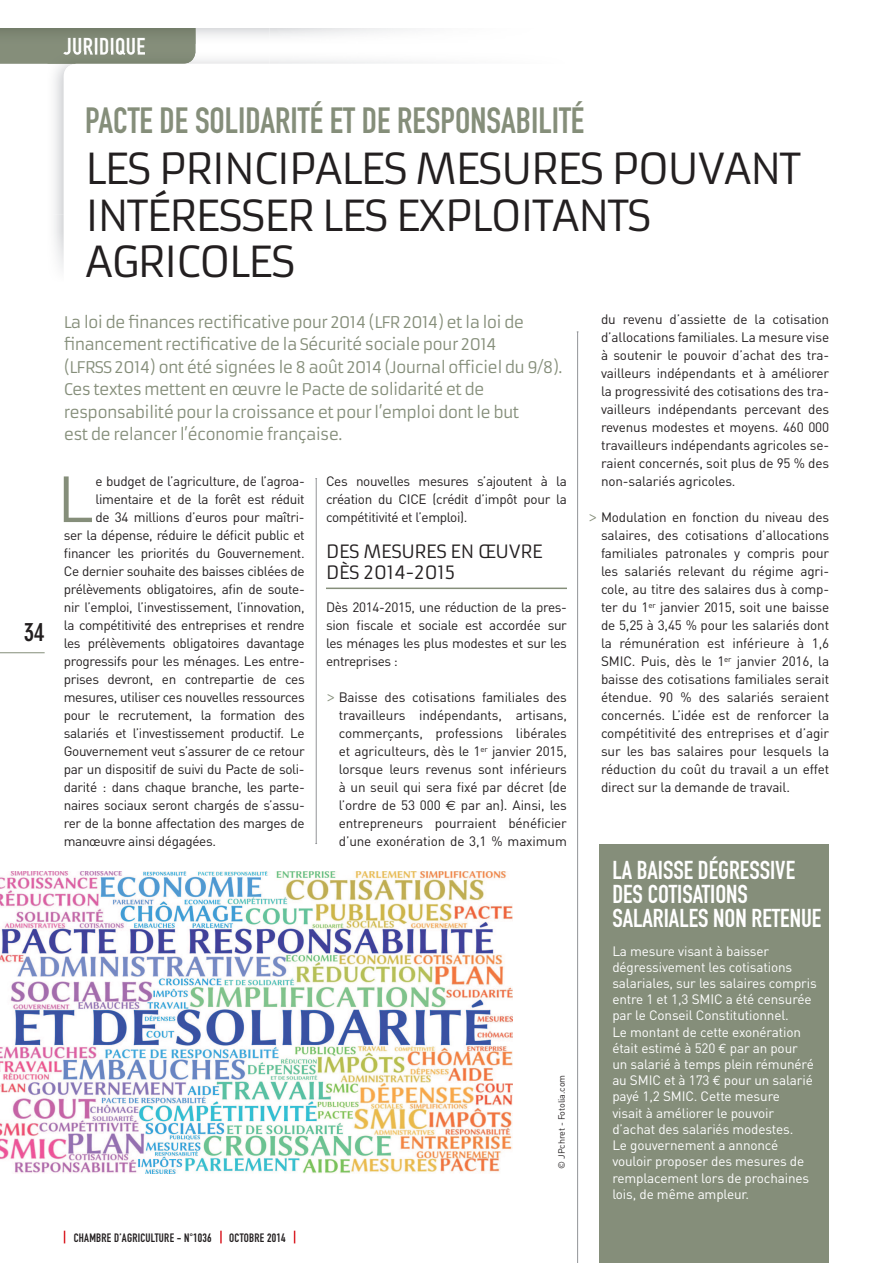
<style>
.page{position:relative;width:893px;height:1263px;background:#fff}
.page>*{position:absolute;margin:0;border:0;box-sizing:border-box;transform-origin:0 0}
.t1{font:64.05px "DIN";color:#858e7a}
.t2{font:42px/46.5px "Armata";letter-spacing:-.04em;color:#231f20}
.t3{font:36px "DIN Engschrift";color:#858e7a}
.t4{font:25.5px/24px "DIN Engschrift";color:#fff}
.t5{font:700 condensed 25.5px "DIN Neuzeit Grotesk";color:#231f20}
.t6{font:24px "DIN Engschrift";letter-spacing:.02em;color:#fff}
.t7{font:18px/21px "Armata";letter-spacing:-.02em;color:#231f20}
.t8{font:15.75px/22.5px "Armata";letter-spacing:-.05em;color:#858e7a}
.t9{font:13.5px/18px "DIN";letter-spacing:-.025em;color:#231f20;text-align:justify}
.t10{font:13.5px/16.2px "DIN";letter-spacing:-.01em;color:#fff}
.t11{font:12px "DIN Engschrift";letter-spacing:.02em;color:#231f20}
.t12{font:9px "DIN";letter-spacing:-.01em;color:#231f20}
.s1{font-family:"Armata";color:#858e7a}
.s2{font-family:"Euro Sans"}
.s3{font-family:"Euro Mono"}
</style>
<div class="page">
<svg style="left:64px;top:1231px;width:1px;height:12px"></svg>
<svg style="left:220px;top:1231px;width:2px;height:12px"></svg>
<svg style="left:294px;top:1231px;width:1px;height:12px"></svg>
<hr style="left:0;top:652px;width:45px;height:1px;background:#858e7a">
<div style="left:0;top:44px;width:196px;height:20px;background:#858e7a"></div>
<img style="left:0;top:28px;width:196px;height:16px">
<img style="left:63px;top:37px;width:82px;height:7px">
<img style="left:54px;top:59px;width:369px;height:156px">
<img style="left:47px;top:52px;width:149px;height:12px">
<img style="left:63px;top:52px;width:82px;height:3px">
<div style="left:64px;top:64px;width:546px;height:351px;background:#fff;border-radius:13px"></div>
<hr style="left:326px;top:588px;width:241px;height:1px;background:#858e7a">
<img style="left:0;top:871px;width:512px;height:302px">
<hr style="left:316px;top:479px;width:1px;height:364px;background:#939598">
<hr style="left:577px;top:332px;width:1px;height:931px;background:#939598">
<div style="left:600px;top:844px;width:229px;height:419px;background:#858e7a"></div>
<h3 class="t5" style="left:24px;top:617px;width:22px">34</h3>
<h3 class="t6" style="left:64px;top:32px;width:83px">JURIDIQUE</h3>
<h3 class="t3" style="left:85px;top:100px;width:501px">PACTE DE SOLIDARITÉ ET DE RESPONSABILITÉ</h3>
<h2 class="t2" style="left:85px;top:146px;width:717px">LES PRINCIPALES MESURES POUVANT<br>INTÉRESSER LES EXPLOITANTS<br>AGRICOLES</h2>
<p class="t8" style="left:64px;top:311px;width:500px">La loi de finances rectificative pour 2014 (LFR 2014) et la loi de financement rectificative de la Sécurité sociale pour 2014<br>(LFRSS 2014) ont été signées le 8 août 2014 (Journal officiel du 9/8).<br>Ces textes mettent en œuvre le Pacte de solidarité et de responsabilité pour la croissance et pour l’emploi dont le but<br>est de relancer l’économie française.</p>
<h1 class="t1" style="left:57px;top:459px;width:38px">L</h1>
<p class="t9" style="left:95px;top:472px;width:211px">e budget de l’agriculture, de l’agroa-</p>
<p class="t9" style="left:95px;top:490px;width:211px">limentaire et de la forêt est réduit</p>
<p class="t9" style="left:95px;top:508px;width:211px">de 34 millions d’euros pour maîtri-</p>
<p class="t9" style="left:64px;top:526px;width:242px">ser la dépense, réduire le déficit public et</p>
<p class="t9" style="left:64px;top:544px;width:242px">financer les priorités du Gouvernement.</p>
<p class="t9" style="left:64px;top:562px;width:242px">Ce dernier souhaite des baisses ciblées de</p>
<p class="t9" style="left:64px;top:580px;width:242px">prélèvements obligatoires, afin de soute-</p>
<p class="t9" style="left:64px;top:598px;width:242px">nir l’emploi, l’investissement, l’innovation,</p>
<p class="t9" style="left:64px;top:616px;width:242px">la compétitivité des entreprises et rendre</p>
<p class="t9" style="left:64px;top:634px;width:242px">les prélèvements obligatoires davantage</p>
<p class="t9" style="left:64px;top:652px;width:242px">progressifs pour les ménages. Les entre-</p>
<p class="t9" style="left:64px;top:670px;width:242px">prises devront, en contrepartie de ces</p>
<p class="t9" style="left:64px;top:688px;width:242px">mesures, utiliser ces nouvelles ressources</p>
<p class="t9" style="left:64px;top:706px;width:242px">pour le recrutement, la formation des</p>
<p class="t9" style="left:64px;top:724px;width:242px">salariés et l’investissement productif. Le</p>
<p class="t9" style="left:64px;top:742px;width:242px">Gouvernement veut s’assurer de ce retour</p>
<p class="t9" style="left:64px;top:760px;width:242px">par un dispositif de suivi du Pacte de soli-</p>
<p class="t9" style="left:64px;top:778px;width:242px">darité : dans chaque branche, les parte-</p>
<p class="t9" style="left:64px;top:796px;width:242px">naires sociaux seront chargés de s’assu-</p>
<p class="t9" style="left:64px;top:814px;width:242px">rer de la bonne affectation des marges de</p>
<p class="t9" style="left:64px;top:832px;width:154px">manœuvre ainsi dégagées.</p>
<p class="t9" style="left:326px;top:472px;width:242px">Ces nouvelles mesures s’ajoutent à la création du CICE (crédit d’impôt pour la compétitivité et l’emploi).</p>
<h3 class="t7" style="left:326px;top:541px;width:218px">DES MESURES EN ŒUVRE<br>DÈS 2014-2015</h3>
<p class="t9" style="left:326px;top:598px;width:242px">Dès 2014-2015, une réduction de la pres&shy;sion fiscale et sociale est accordée sur les ménages les plus modestes et sur les entreprises :</p>
<p class="t9" style="left:339px;top:688px;width:230px;text-indent:-13px"><span class="s1">&gt;</span> Baisse des cotisations familiales des travailleurs indépendants, artisans, commerçants, professions libérales et agriculteurs, dès le 1<sup>er</sup> janvier 2015, lorsque leurs revenus sont inférieurs à un seuil qui sera fixé par décret (de l’ordre de 53 000 <span class="s2">€</span> par an). Ainsi, les entrepreneurs pourraient bénéficier d’une exonération de 3,1 % maximum</p>
<p class="t11" style="left:74px;top:1230px;width:139px">CHAMBRE D’AGRICULTURE - N°1036</p>
<p class="t11" style="left:229px;top:1230px;width:58px">OCTOBRE 2014</p>
<p class="t12" style="left:556px;top:1168px;width:95px;rotate:-90deg">© JPchret - Fotolia.com</p>
<p class="t9" style="left:601px;top:310px;width:230px">du revenu d’assiette de la cotisation d’allocations familiales. La mesure vise à soutenir le pouvoir d’achat des tra&shy;vailleurs indépendants et à améliorer la progressivité des cotisations des tra&shy;vailleurs indépendants percevant des revenus modestes et moyens. 460 000 travailleurs indépendants agricoles se&shy;raient concernés, soit plus de 95 % des non-salariés agricoles.</p>
<p class="t9" style="left:601px;top:508px;width:230px;text-indent:-13px"><span class="s1">&gt;</span> Modulation en fonction du niveau des salaires, des cotisations d’allocations familiales patronales y compris pour les salariés relevant du régime agri&shy;cole, au titre des salaires dus à comp&shy;ter du 1<sup>er</sup> janvier 2015, soit une baisse de 5,25 à 3,45 % pour les salariés dont la rémunération est inférieure à 1,6<br>SMIC. Puis, dès le 1<sup>er</sup> janvier 2016, la baisse des cotisations familiales serait étendue. 90 % des salariés seraient concernés. L’idée est de renforcer la compétitivité des entreprises et d’agir sur les bas salaires pour lesquels la réduction du coût du travail a un effet direct sur la demande de travail.</p>
<h3 class="t4" style="left:612px;top:858px;width:211px">LA BAISSE DÉGRESSIVE<br>DES COTISATIONS<br>SALARIALES NON RETENUE</h3>
<p class="t10" style="left:612px;top:942px;width:206px">La mesure visant à baisser dégressivement les cotisations salariales, sur les salaires compris entre 1 et 1,3 SMIC a été censurée par le Conseil Constitutionnel.<br>Le montant de cette exonération était estimé à 520 <span class="s3">€</span> par an pour<br>un salarié à temps plein rémunéré au SMIC et à 173 <span class="s3">€</span> pour un salarié payé 1,2 SMIC. Cette mesure<br>visait à améliorer le pouvoir d’achat des salariés modestes.<br>Le gouvernement a annoncé vouloir proposer des mesures de remplacement lors de prochaines lois, de même ampleur.</p>
</div>
